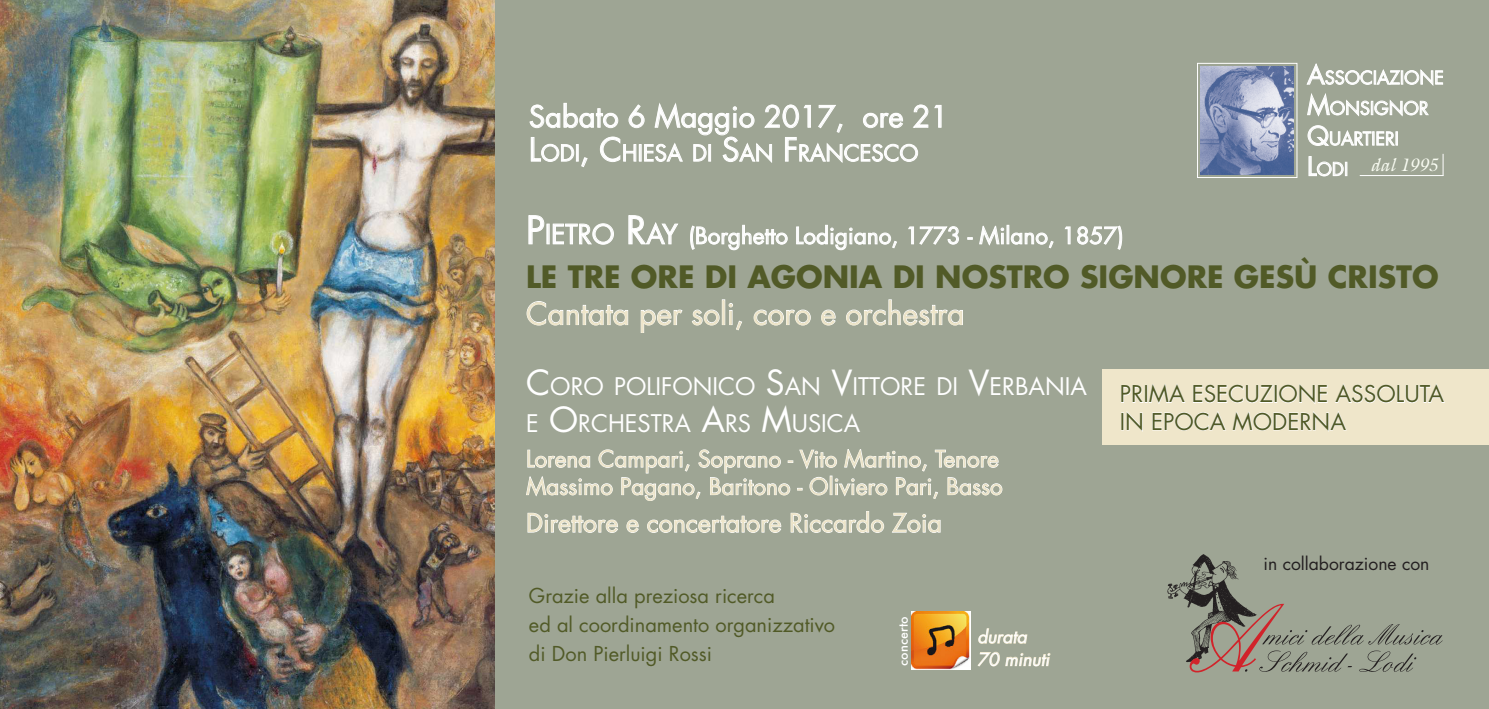
<style>
.page{position:relative;width:1489px;height:709px;background:#fff}
.page>*{position:absolute;margin:0;border:0;box-sizing:border-box;transform-origin:0 0}
.t1{font:700 30px "Futura";color:#515a27}
.t2{font:30px "Futura";color:#efe6ca}
.t3{font:29px "Futura";color:#fff}
.t4{font:25px "Futura";color:#efe6ca}
.t5{font:23.5px "Futura";color:#fff}
.t6{font:22.5px "Futura";color:#efe6ca}
.t7{font:22.5px "Futura";color:#fff}
.t8{font:22.5px "Futura";color:#515a27}
.t9{font:22px "Futura";color:#fff}
.t10{font:20px "Futura";color:#515a27}
.t11{font:italic 18px "Galliard";color:#f9fcf2}
.t12{font:17.75px "Futura";color:#fff}
.t13{font:17.5px "Futura";color:#231f20}
.t14{font:italic 17.5px "Futura";color:#fff}
.t15{font:500 12.5px "Futura";color:#fff}
.s1{font-size:31.5px}
.s2{font-size:37.5px}
.s3{font-size:26.25px}
.s4{font-size:25.5px}
.s5{font-size:33.75px}
</style>
<div class="page">
<div style="left:491px;top:0;width:997px;height:709px;background:#9ea594"></div>
<svg style="left:934px;top:105px;width:7px;height:23px"></svg>
<svg style="left:529px;top:103px;width:399px;height:64px"></svg>
<img style="left:0;top:0;width:495px;height:709px">
<svg style="left:978px;top:628px;width:49px;height:16px"></svg>
<svg style="left:977px;top:651px;width:73px;height:15px"></svg>
<img style="left:911px;top:611px;width:59px;height:58px">
<svg style="left:1306px;top:63px;width:136px;height:23px"></svg>
<svg style="left:1307px;top:93px;width:121px;height:24px"></svg>
<svg style="left:1307px;top:125px;width:90px;height:21px"></svg>
<svg style="left:1308px;top:156px;width:38px;height:20px"></svg>
<hr style="left:1359px;top:175px;width:84px;height:1px;background:#fff">
<svg style="left:1442px;top:154px;width:1px;height:21px"></svg>
<img style="left:1200px;top:66px;width:93px;height:109px">
<div style="left:1196px;top:63px;width:101px;height:115px;border:1px solid #fff"></div>
<svg style="left:528px;top:215px;width:16px;height:29px"></svg>
<div style="left:547px;top:224px;width:2px;height:20px;border:1px solid #fff"></div>
<svg style="left:553px;top:223px;width:60px;height:21px"></svg>
<svg style="left:628px;top:215px;width:50px;height:29px"></svg>
<svg style="left:690px;top:225px;width:97px;height:25px"></svg>
<svg style="left:796px;top:225px;width:100px;height:25px"></svg>
<svg style="left:908px;top:227px;width:5px;height:17px"></svg>
<svg style="left:919px;top:226px;width:39px;height:18px"></svg>
<svg style="left:979px;top:225px;width:74px;height:23px"></svg>
<svg style="left:1065px;top:227px;width:5px;height:17px"></svg>
<svg style="left:1077px;top:226px;width:44px;height:24px"></svg>
<svg style="left:527px;top:301px;width:101px;height:24px"></svg>
<svg style="left:641px;top:310px;width:41px;height:23px"></svg>
<svg style="left:692px;top:310px;width:27px;height:15px"></svg>
<div style="left:722px;top:300px;width:3px;height:25px;border:1px solid #fff"></div>
<div style="left:729px;top:310px;width:3px;height:15px;border:1px solid #fff"></div>
<svg style="left:736px;top:321px;width:6px;height:9px"></svg>
<svg style="left:753px;top:310px;width:57px;height:15px"></svg>
<svg style="left:821px;top:310px;width:14px;height:15px"></svg>
<svg style="left:846px;top:299px;width:116px;height:26px"></svg>
<svg style="left:526px;top:449px;width:476px;height:52px"></svg>
<svg style="left:527px;top:513px;width:91px;height:20px"></svg>
<svg style="left:626px;top:520px;width:12px;height:13px"></svg>
<svg style="left:647px;top:516px;width:134px;height:17px"></svg>
<svg style="left:790px;top:511px;width:93px;height:22px"></svg>
<svg style="left:892px;top:513px;width:48px;height:20px"></svg>
<div style="left:1102px;top:369px;width:386px;height:75px;background:#efe6ca"></div>
<svg style="left:1121px;top:384px;width:63px;height:20px"></svg>
<svg style="left:1193px;top:384px;width:134px;height:20px"></svg>
<svg style="left:1335px;top:384px;width:109px;height:19px"></svg>
<svg style="left:1121px;top:411px;width:21px;height:20px"></svg>
<svg style="left:1152px;top:411px;width:73px;height:19px"></svg>
<svg style="left:1232px;top:411px;width:114px;height:20px"></svg>
<img style="left:1167px;top:554px;width:73px;height:108px">
<svg style="left:1189px;top:604px;width:253px;height:68px"></svg>
<p class="t3" style="left:529px;top:98px;width:421px">Sabato 6 Maggio 2017, ore 21</p>
<p class="t9" style="left:529px;top:139px;width:391px"><span class="s1">L</span>ODI<span class="s1">, C</span>HIESA DI <span class="s1">S</span>AN <span class="s1">F</span>RANCESCO</p>
<p class="t7" style="left:526px;top:221px;width:599px"><span class="s2">P</span><span class="s3">IETRO</span> <span class="s2">R</span><span class="s3">AY</span> (Borghetto Lodigiano, 1773 - Milano, 1857)</p>
<p class="t12" style="left:1306px;top:66px;width:138px"><span class="s4">A</span>SSOCIAZIONE</p>
<p class="t12" style="left:1306px;top:97px;width:123px"><span class="s4">M</span>ONSIGNOR</p>
<p class="t12" style="left:1306px;top:127px;width:93px"><span class="s4">Q</span>UARTIERI</p>
<p class="t12" style="left:1306px;top:158px;width:43px"><span class="s4">L</span>ODI</p>
<p class="t11" style="left:1370px;top:154px;width:69px">dal 1995</p>
<p class="t1" style="left:526px;top:257px;width:914px">LE TRE ORE DI AGONIA DI NOSTRO SIGNORE GESÙ CRISTO</p>
<p class="t2" style="left:526px;top:294px;width:440px">Cantata per soli, coro e orchestra</p>
<p class="t5" style="left:526px;top:371px;width:562px"><span class="s5">C</span>ORO POLIFONICO <span class="s5">S</span>AN <span class="s5">V</span>ITTORE DI <span class="s5">V</span>ERBANIA</p>
<p class="t5" style="left:526px;top:408px;width:336px">E <span class="s5">O</span>RCHESTRA <span class="s5">A</span>RS <span class="s5">M</span>USICA</p>
<p class="t6" style="left:526px;top:444px;width:474px">Lorena Campari, Soprano - Vito Martino, Tenore</p>
<p class="t6" style="left:526px;top:472px;width:478px">Massimo Pagano, Baritono - Oliviero Pari, Basso</p>
<p class="t4" style="left:526px;top:507px;width:417px">Direttore e concertatore Riccardo Zoia</p>
<p class="t10" style="left:529px;top:583px;width:247px">Grazie alla preziosa ricerca</p>
<p class="t10" style="left:529px;top:612px;width:308px">ed al coordinamento organizzativo</p>
<p class="t10" style="left:529px;top:641px;width:185px">di Don Pierluigi Rossi</p>
<p class="t15" style="left:894px;top:665px;width:51px;rotate:-90deg">concerto</p>
<p class="t14" style="left:977px;top:625px;width:51px">durata</p>
<p class="t14" style="left:977px;top:648px;width:73px">70 minuti</p>
<p class="t8" style="left:1119px;top:380px;width:326px">PRIMA ESECUZIONE ASSOLUTA</p>
<p class="t8" style="left:1119px;top:407px;width:228px">IN EPOCA MODERNA</p>
<p class="t13" style="left:1263px;top:552px;width:167px">in collaborazione con</p>
</div>
